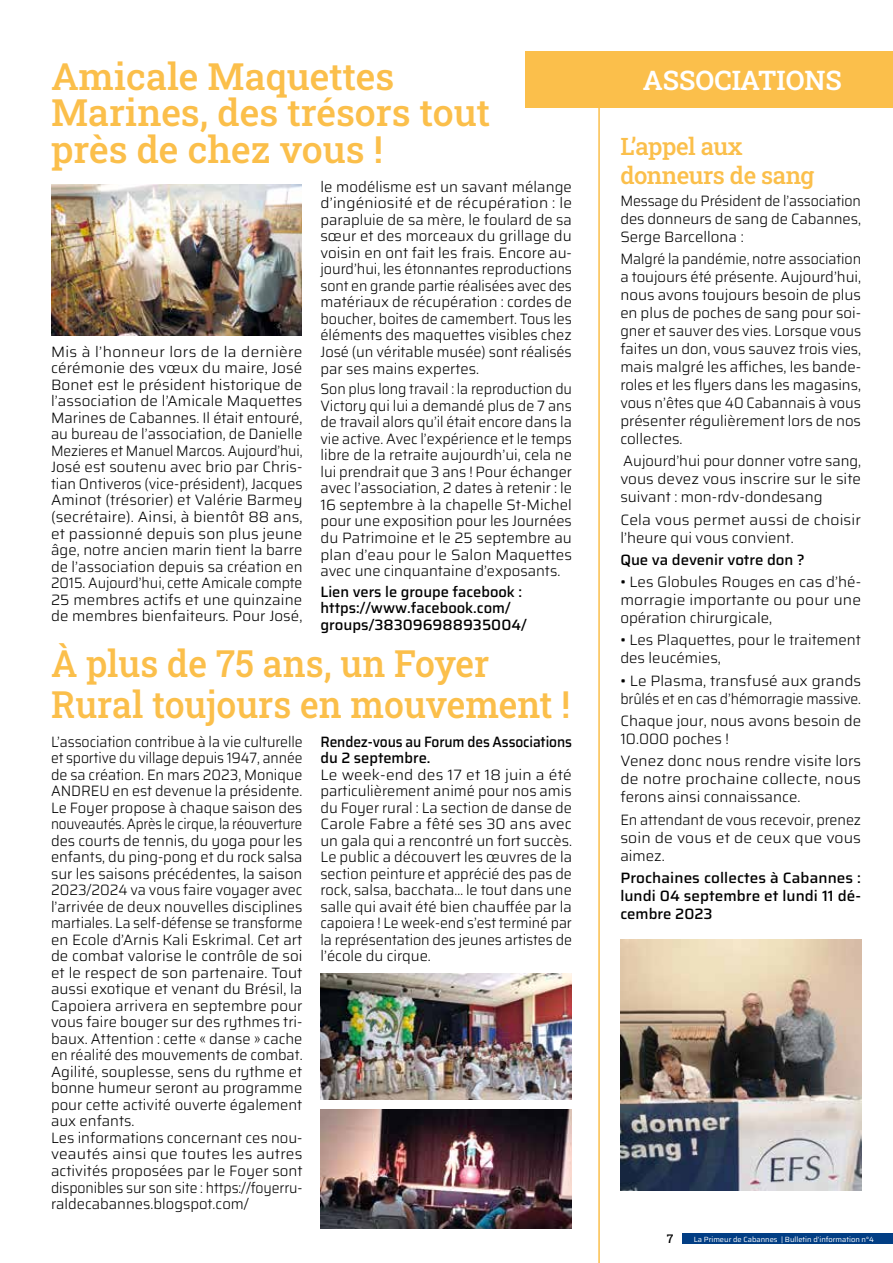
<style>
.page{position:relative;width:893px;height:1263px;background:#fff}
.page>*{position:absolute;margin:0;border:0;box-sizing:border-box;transform-origin:0 0}
.t1{font:37.5px/36px "Roboto Slab";color:#fbbf4b}
.t2{font:37.5px/40.5px "Roboto Slab";color:#fbbf4b;scale:.95 1}
.t3{font:27px "Roboto Slab";color:#fff}
.t4{font:24px/28.8px "Roboto Slab";letter-spacing:-.02em;color:#fbbf4b}
.t5{font:300 15px/16.5px "Saira";color:#000;text-align:justify;scale:.94 1}
.t6{font:300 15px/16.5px "Saira";color:#000;text-align:justify}
.t7{font:500 15px/18px "Saira";color:#000;text-align:justify}
.t8{font:300 15px/18px "Saira";color:#000;text-align:justify;scale:.95 1}
.t9{font:300 15px/18px "Saira";color:#000;scale:1.04 1}
.t10{font:500 15px/16.5px "Saira";color:#000;scale:.92 1}
.t11{font:12px "Roboto Slab";color:#000}
.t12{font:7.5px "Saira";color:#fff}
</style>
<div class="page">
<div style="left:682px;top:1233px;width:211px;height:11px;background:#023e84"></div>
<div style="left:525px;top:51px;width:368px;height:57px;background:#fbbf4b"></div>
<img style="left:51px;top:185px;width:251px;height:151px">
<img style="left:620px;top:940px;width:241px;height:251px">
<hr style="left:598px;top:104px;width:2px;height:1159px;background:#fbbf4b">
<img style="left:320px;top:974px;width:252px;height:125px">
<img style="left:320px;top:1110px;width:252px;height:119px">
<h1 class="t1" style="left:51px;top:58px;width:345px">Amicale Maquettes</h1>
<h2 class="t3" style="left:643px;top:62px;width:201px">ASSOCIATIONS</h2>
<h1 class="t1" style="left:51px;top:94px;width:441px">Marines, des trésors tout près de chez vous !</h1>
<h3 class="t4" style="left:620px;top:131px;width:196px">L’appel aux donneurs de sang</h3>
<p class="t5" style="left:620px;top:191px;width:258px;line-height:18px">Message du Président de l’association des donneurs de sang de Cabannes, Serge Barcellona :</p>
<p class="t5" style="left:620px;top:249px;width:258px;line-height:18px">Malgré la pandémie, notre association a toujours été présente. Aujourd’hui, nous avons toujours besoin de plus en plus de poches de sang pour soi&shy;gner et sauver des vies. Lorsque vous faites un don, vous sauvez trois vies, mais malgré les affiches, les bande&shy;roles et les flyers dans les magasins, vous n’êtes que 40 Cabannais à vous présenter régulièrement lors de nos collectes.</p>
<p class="t6" style="left:620px;top:452px;width:242px;line-height:18px">Aujourd’hui pour donner votre sang, vous devez vous inscrire sur le site suivant : mon-rdv-dondesang</p>
<p class="t9" style="left:620px;top:510px;width:233px">Cela vous permet aussi de choisir l’heure qui vous convient.</p>
<p class="t7" style="left:620px;top:550px;width:186px">Que va devenir votre don ?</p>
<p class="t6" style="left:620px;top:572px;width:242px;line-height:18px">• Les Globules Rouges en cas d’hé&shy;morragie importante ou pour une opération chirurgicale,</p>
<p class="t6" style="left:620px;top:631px;width:242px;line-height:18px">• Les Plaquettes, pour le traitement des leucémies,</p>
<p class="t6" style="left:620px;top:671px;width:242px;line-height:18px">• Le Plasma, transfusé aux grands brûlés et en cas d’hémorragie massive.</p>
<p class="t6" style="left:620px;top:711px;width:242px;line-height:18px">Chaque jour, nous avons besoin de<br>10.000 poches !</p>
<p class="t6" style="left:620px;top:751px;width:242px;line-height:18px">Venez donc nous rendre visite lors de notre prochaine collecte, nous ferons ainsi connaissance.</p>
<p class="t8" style="left:620px;top:810px;width:255px">En attendant de vous recevoir, prenez soin de vous et de ceux que vous aimez.</p>
<p class="t7" style="left:620px;top:868px;width:242px">Prochaines collectes à Cabannes : lundi 04 septembre et lundi 11 dé&shy;cembre 2023</p>
<p class="t6" style="left:320px;top:178px;width:253px">le modélisme est un savant mélange d’ingéniosité et de récupération : le parapluie de sa mère, le foulard de sa sœur et des morceaux du grillage du voisin en ont fait les frais. Encore au&shy;jourd’hui, les étonnantes reproductions sont en grande partie réalisées avec des matériaux de récupération : cordes de boucher, boites de camembert. Tous les éléments des maquettes visibles chez José (un véritable musée) sont réalisés par ses mains expertes.</p>
<p class="t5" style="left:320px;top:380px;width:269px">Son plus long travail : la reproduction du Victory qui lui a demandé plus de 7 ans de travail alors qu’il était encore dans la vie active. Avec l’expérience et le temps libre de la retraite aujourdh’ui, cela ne lui prendrait que 3 ans ! Pour échanger avec l’association, 2 dates à retenir : le 16 septembre à la chapelle St-Michel pour une exposition pour les Journées du Patrimoine et le 25 septembre au plan d’eau pour le Salon Maquettes avec une cinquantaine d’exposants.</p>
<p class="t7" style="left:320px;top:583px;width:208px;line-height:16.5px;text-align:left">Lien vers le groupe facebook : https://www.facebook.com/ groups/383096988935004/</p>
<h1 class="t2" style="left:51px;top:642px;width:548px">À plus de 75 ans, un Foyer<br>Rural toujours en mouvement !</h1>
<p class="t5" style="left:51px;top:733px;width:269px;text-align:left">L’association contribue à la vie culturelle et sportive du village depuis 1947, année de sa création. En mars 2023, Monique ANDREU en est devenue la présidente.<br>Le Foyer propose à chaque saison des nouveautés. Après le cirque, la réouverture des courts de tennis, du yoga pour les enfants, du ping-pong et du rock salsa sur les saisons précédentes, la saison 2023/2024 va vous faire voyager avec l’arrivée de deux nouvelles disciplines martiales. La self-défense se transforme en Ecole d’Arnis Kali Eskrimal. Cet art de combat valorise le contrôle de soi et le respect de son partenaire. Tout aussi exotique et venant du Brésil, la Capoiera arrivera en septembre pour vous faire bouger sur des rythmes tri&shy;baux. Attention : cette « danse » cache en réalité des mouvements de combat.<br>Agilité, souplesse, sens du rythme et bonne humeur seront au programme pour cette activité ouverte également aux enfants.<br>Les informations concernant ces nou&shy;veautés ainsi que toutes les autres activités proposées par le Foyer sont disponibles sur son site : https://foyerru&shy;raldecabannes.blogspot.com/</p>
<p class="t10" style="left:320px;top:733px;width:275px">Rendez-vous au Forum des Associations du 2 septembre.</p>
<p class="t6" style="left:51px;top:343px;width:253px">Mis à l’honneur lors de la dernière cérémonie des vœux du maire, José Bonet est le président historique de l’association de l’Amicale Maquettes Marines de Cabannes. Il était entouré, au bureau de l’association, de Danielle Mezieres et Manuel Marcos. Aujourd’hui, José est soutenu avec brio par Chris&shy;tian Ontiveros (vice-président), Jacques Aminot (trésorier) et Valérie Barmey (secrétaire). Ainsi, à bientôt 88 ans, et passionné depuis son plus jeune âge, notre ancien marin tient la barre de l’association depuis sa création en 2015. Aujourd’hui, cette Amicale compte 25 membres actifs et une quinzaine de membres bienfaiteurs. Pour José,</p>
<p class="t6" style="left:320px;top:766px;width:253px">Le week-end des 17 et 18 juin a été particulièrement animé pour nos amis du Foyer rural : La section de danse de Carole Fabre a fêté ses 30 ans avec un gala qui a rencontré un fort succès.<br>Le public a découvert les œuvres de la section peinture et apprécié des pas de rock, salsa, bacchata… le tout dans une salle qui avait été bien chauffée par la capoiera ! Le week-end s’est terminé par la représentation des jeunes artistes de l’école du cirque.</p>
<p class="t11" style="left:667px;top:1231px;width:8px">7</p>
<p class="t12" style="left:694px;top:1233px;width:182px">La Primeur de Cabannes | Bulletin d’information n°4</p>
</div>
